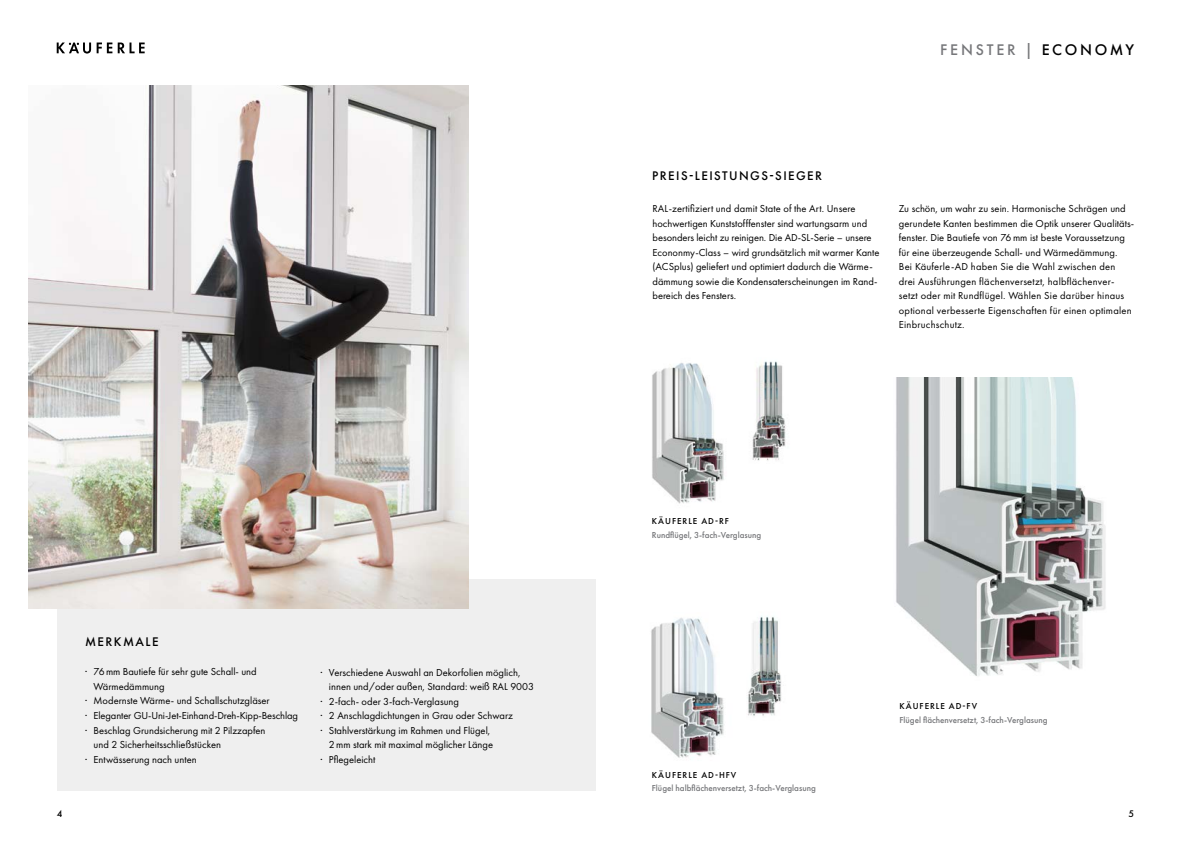
<style>
.page{position:relative;width:1191px;height:842px;background:#fff}
.page>*{position:absolute;margin:0;border:0;box-sizing:border-box;transform-origin:0 0}
.t1{font:500 16px "Futura PT";letter-spacing:.17em;color:#76777a}
.t2{font:500 13px "Futura PT";letter-spacing:.11em;color:#000}
.t3{font:10.5px/14.5px "Futura PT";color:#000}
.t4{font:500 10px "Futura PT";color:#000}
.t5{font:500 9px "Futura PT";color:#76777a}
.t6{font:500 9px "Futura PT";letter-spacing:.11em;color:#000}
.s1{color:#000}
</style>
<div class="page">
<div style="left:57px;top:580px;width:538px;height:211px;background:#efefef"></div>
<img style="left:28px;top:85px;width:440px;height:523px">
<img style="left:896px;top:378px;width:210px;height:298px">
<img style="left:752px;top:361px;width:34px;height:100px">
<img style="left:652px;top:363px;width:72px;height:141px">
<img style="left:748px;top:616px;width:34px;height:100px">
<img style="left:651px;top:618px;width:73px;height:140px">
<svg style="left:97px;top:43px;width:15px;height:10px"></svg>
<svg style="left:118px;top:43px;width:27px;height:10px"></svg>
<svg style="left:57px;top:43px;width:34px;height:11px"></svg>
<p class="t2" style="left:85px;top:634px;width:75px">MERKMALE</p>
<p class="t3" style="left:85px;top:665px;width:173px">· 76mm Bautiefe für sehr gute Schall- und</p>
<p class="t3" style="left:94px;top:679px;width:72px">Wärmedämmung</p>
<p class="t3" style="left:85px;top:694px;width:186px">· Modernste Wärme- und Schallschutzgläser</p>
<p class="t3" style="left:85px;top:708px;width:214px">· Eleganter GU-Uni-Jet-Einhand-Dreh-Kipp-Beschlag</p>
<p class="t3" style="left:85px;top:723px;width:182px">· Beschlag Grundsicherung mit 2 Pilzzapfen</p>
<p class="t3" style="left:94px;top:737px;width:129px">und 2 Sicherheitsschließstücken</p>
<p class="t3" style="left:85px;top:752px;width:113px">· Entwässerung nach unten</p>
<p class="t3" style="left:320px;top:665px;width:201px">· Verschiedene Auswahl an Dekorfolien möglich,</p>
<p class="t3" style="left:329px;top:679px;width:207px">innen und/oder außen, Standard: weiß RAL 9003</p>
<p class="t3" style="left:320px;top:694px;width:140px">· 2-fach- oder 3-fach-Verglasung</p>
<p class="t3" style="left:320px;top:708px;width:194px">· 2 Anschlagdichtungen in Grau oder Schwarz</p>
<p class="t3" style="left:320px;top:723px;width:171px">· Stahlverstärkung im Rahmen und Flügel,</p>
<p class="t3" style="left:329px;top:737px;width:166px">2mm stark mit maximal möglicher Länge</p>
<p class="t3" style="left:320px;top:752px;width:56px">· Pflegeleicht</p>
<h1 class="t1" style="left:940px;top:40px;width:195px">FENSTER | <span class="s1">ECONOMY</span></h1>
<p class="t2" style="left:652px;top:168px;width:171px">PREIS-LEISTUNGS-SIEGER</p>
<p class="t3" style="left:652px;top:201px;width:228px">RAL-zertifiziert und damit State of the Art. Unsere hochwertigen Kunststofffenster sind wartungsarm und besonders leicht zu reinigen. Die AD-SL-Serie – unsere Econonmy-Class – wird grundsätzlich mit warmer Kante (ACSplus) geliefert und optimiert dadurch die Wärme&shy;dämmung sowie die Kondensaterscheinungen im Rand&shy;bereich des Fensters.</p>
<p class="t3" style="left:899px;top:201px;width:237px">Zu schön, um wahr zu sein. Harmonische Schrägen und gerundete Kanten bestimmen die Optik unserer Qualitäts&shy;fenster. Die Bautiefe von 76mm ist beste Voraussetzung für eine überzeugende Schall- und Wärmedämmung.<br>Bei Käuferle-AD haben Sie die Wahl zwischen den drei Ausführungen flächenversetzt, halbflächenver&shy;setzt oder mit Rundflügel. Wählen Sie darüber hinaus optional verbesserte Eigenschaften für einen optimalen Einbruchschutz.</p>
<p class="t6" style="left:652px;top:516px;width:78px">KÄUFERLE AD-RF</p>
<p class="t5" style="left:652px;top:529px;width:111px">Rundflügel, 3-fach-Verglasung</p>
<p class="t6" style="left:652px;top:769px;width:86px">KÄUFERLE AD-HFV</p>
<p class="t5" style="left:652px;top:782px;width:165px">Flügel halbflächenversetzt, 3-fach-Verglasung</p>
<p class="t6" style="left:899px;top:701px;width:79px">KÄUFERLE AD-FV</p>
<p class="t5" style="left:899px;top:714px;width:149px">Flügel flächenversetzt, 3-fach-Verglasung</p>
<p class="t4" style="left:57px;top:808px;width:7px">4</p>
<p class="t4" style="left:1128px;top:808px;width:7px">5</p>
</div>
